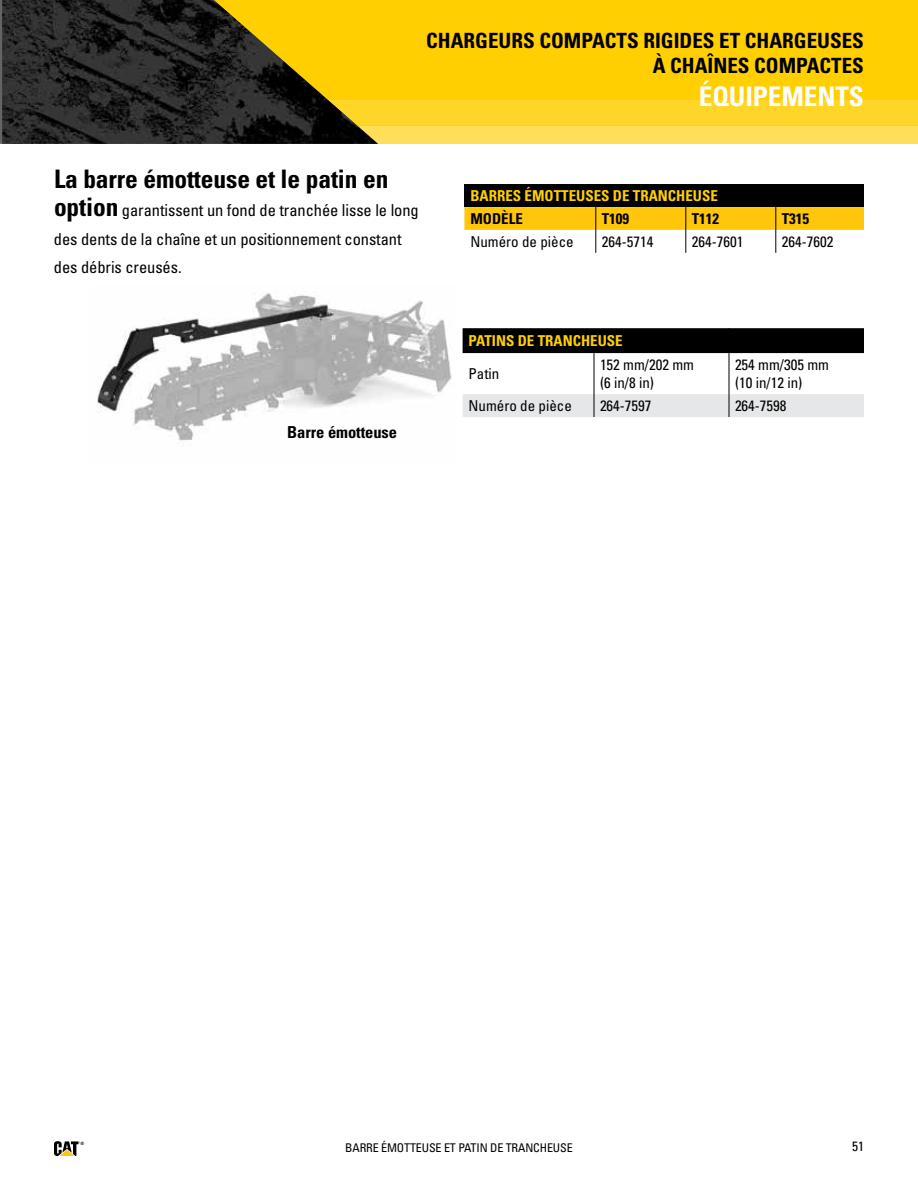
<style>
.page{position:relative;width:918px;height:1188px;background:#fff}
.page>*{position:absolute;margin:0;border:0;box-sizing:border-box;transform-origin:0 0}
.t1{font:700 condensed 27px "Univers LT Std";color:#fff}
.t2{font:700 condensed 25.5px "Univers LT Std";letter-spacing:-.005em;color:#000}
.t3{font:700 condensed 21px/25.2px "Univers LT Std";color:#000;text-align:right}
.t4{font:condensed 16.5px/28.5px "Univers LT Std";letter-spacing:-.005em;color:#000}
.t5{font:700 condensed 16.5px "Univers LT Std";letter-spacing:-.005em;color:#000}
.t6{font:condensed 15px/18px "Univers LT Std";color:#000}
.t7{font:700 condensed 15px "Univers LT Std";color:#ffcf01}
.t8{font:700 condensed 15px "Univers LT Std";color:#000}
.t9{font:condensed 13.5px "Univers LT Std";color:#000}
.t10{font:condensed 12px "Univers LT Std";letter-spacing:-.01em;color:#000}
.t11{font:700 condensed 4.5px "Univers LT Std";color:#000}
.s1{font-weight:700;font-size:25.5px}
</style>
<div class="page">
<div style="left:14px;top:0;width:904px;height:99px;background:#ffcf01"></div>
<div style="left:14px;top:99px;width:904px;height:26px;background:#ffd627"></div>
<div style="left:14px;top:125px;width:904px;height:19px;background:#ffdf5a"></div>
<img style="left:2px;top:0;width:376px;height:144px">
<svg style="left:54px;top:1141px;width:25px;height:15px"></svg>
<img style="left:97px;top:293px;width:355px;height:148px">
<div style="left:464px;top:184px;width:400px;height:23px;background:#000"></div>
<svg style="left:464px;top:207px;width:400px;height:46px"></svg>
<svg style="left:463px;top:328px;width:401px;height:89px"></svg>
<hr style="left:594px;top:353px;width:1px;height:41px;background:#000">
<hr style="left:729px;top:353px;width:1px;height:41px;background:#000">
<h3 class="t3" style="left:426px;top:28px;width:439px">CHARGEURS COMPACTS RIGIDES ET CHARGEUSES<br>À CHAÎNES COMPACTES</h3>
<h1 class="t1" style="left:699px;top:80px;width:167px">ÉQUIPEMENTS</h1>
<h2 class="t2" style="left:54px;top:163px;width:336px">La barre émotteuse et le patin en</h2>
<p class="t4" style="left:54px;top:196px;width:366px"><span class="s1">option</span> garantissent un fond de tranchée lisse le long des dents de la chaîne et un positionnement constant des débris creusés.</p>
<p class="t5" style="left:287px;top:422px;width:111px">Barre émotteuse</p>
<p class="t7" style="left:470px;top:187px;width:249px">BARRES ÉMOTTEUSES DE TRANCHEUSE</p>
<p class="t8" style="left:470px;top:209px;width:54px">MODÈLE</p>
<p class="t8" style="left:602px;top:209px;width:29px">T109</p>
<p class="t8" style="left:692px;top:209px;width:29px">T112</p>
<p class="t8" style="left:782px;top:209px;width:29px">T315</p>
<p class="t6" style="left:470px;top:232px;width:105px">Numéro de pièce</p>
<p class="t6" style="left:602px;top:232px;width:53px">264-5714</p>
<p class="t6" style="left:692px;top:232px;width:53px">264-7601</p>
<p class="t6" style="left:782px;top:232px;width:53px">264-7602</p>
<p class="t7" style="left:469px;top:332px;width:156px">PATINS DE TRANCHEUSE</p>
<p class="t6" style="left:469px;top:365px;width:32px">Patin</p>
<p class="t6" style="left:600px;top:356px;width:96px">152 mm/202 mm (6 in/8 in)</p>
<p class="t6" style="left:735px;top:356px;width:96px">254 mm/305 mm (10 in/12 in)</p>
<p class="t6" style="left:469px;top:396px;width:105px">Numéro de pièce</p>
<p class="t6" style="left:600px;top:396px;width:53px">264-7597</p>
<p class="t6" style="left:735px;top:396px;width:53px">264-7598</p>
<p class="t11" style="left:80px;top:1140px;width:5px">®</p>
<p class="t10" style="left:345px;top:1140px;width:229px">BARRE ÉMOTTEUSE ET PATIN DE TRANCHEUSE</p>
<p class="t9" style="left:852px;top:1138px;width:13px">51</p>
</div>
